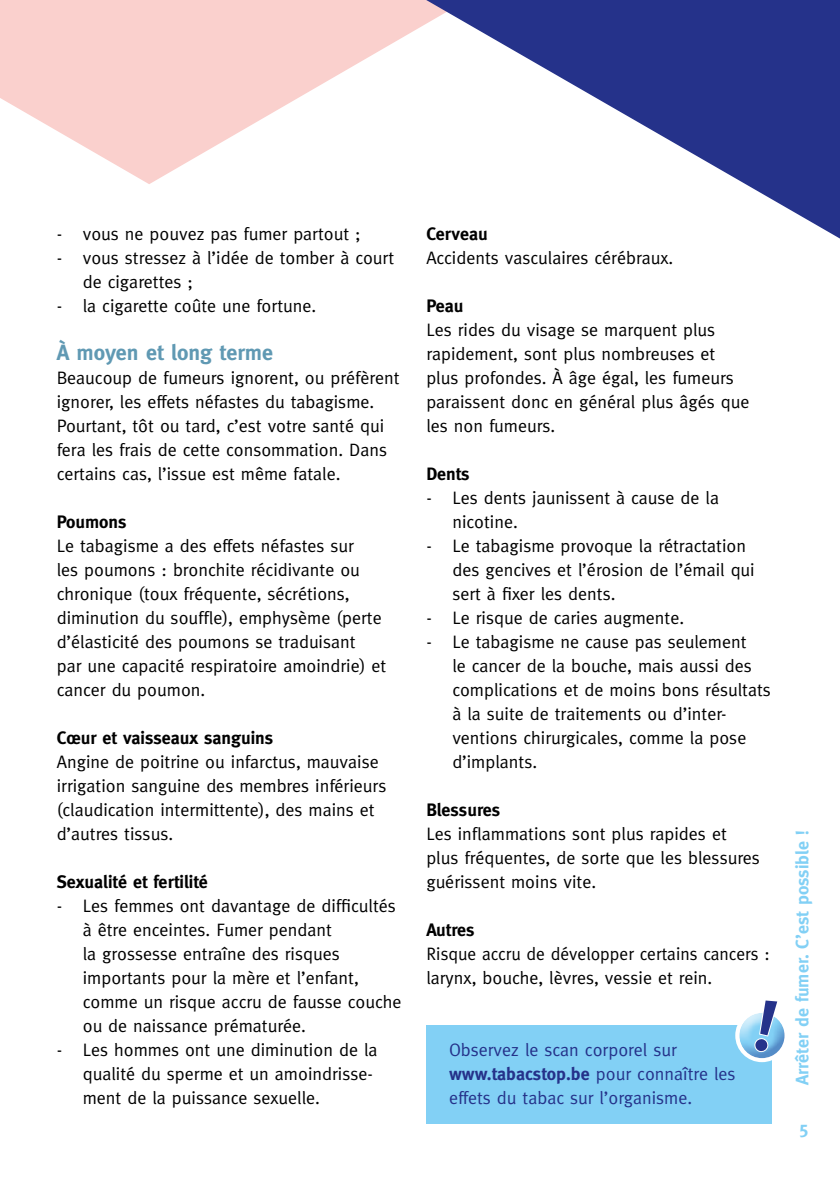
<style>
.page{position:relative;width:840px;height:1191px;background:#fff}
.page>*{position:absolute;margin:0;border:0;box-sizing:border-box;transform-origin:0 0}
.t1{font:700 22px "Meta";color:#6099b3}
.t2{font:18px/24px "Meta";color:#000}
.t3{font:18px/24px "Meta";color:#25328a}
.t4{font:700 18px "Meta";color:#000}
.t5{font:700 18px "Meta";color:#82d0f5}
.s1{font-weight:700}
</style>
<div class="page">
<svg style="left:574px;top:0;width:265px;height:238px;fill:#25328a"></svg>
<svg style="left:0;top:0;width:574px;height:184px;fill:#fad0cd"></svg>
<div style="left:426px;top:1025px;width:345px;height:98px;background:#82d0f5"></div>
<div style="left:734px;top:1008px;width:54px;height:54px;border:8px solid #fff;border-radius:50%"></div>
<div style="left:736px;top:1009px;width:48px;height:35px;background:#fff"></div>
<div style="left:736px;top:1018px;width:48px;height:41px;background:#25328a;opacity:.41"></div>
<svg style="left:753px;top:1008px;width:24px;height:44px"></svg>
<p class="t2" style="left:57px;top:222px;width:305px">- vous ne pouvez pas fumer partout ;</p>
<p class="t2" style="left:83px;top:246px;width:313px;text-indent:-26px">- vous stressez à l’idée de tomber à court de cigarettes ;</p>
<p class="t2" style="left:57px;top:294px;width:261px">- la cigarette coûte une fortune.</p>
<p class="t1" style="left:57px;top:340px;width:218px">À moyen et long terme</p>
<p class="t2" style="left:57px;top:366px;width:344px">Beaucoup de fumeurs ignorent, ou préfèrent ignorer, les effets néfastes du tabagisme.<br>Pourtant, tôt ou tard, c’est votre santé qui fera les frais de cette consommation. Dans certains cas, l’issue est même fatale.</p>
<p class="t4" style="left:57px;top:511px;width:71px">Poumons</p>
<p class="t2" style="left:57px;top:534px;width:331px">Le tabagisme a des effets néfastes sur<br>les poumons : bronchite récidivante ou chronique (toux fréquente, sécrétions, diminution du souffle), emphysème (perte d’élasticité des poumons se traduisant<br>par une capacité respiratoire amoindrie) et cancer du poumon.</p>
<p class="t4" style="left:57px;top:727px;width:218px">Cœur et vaisseaux sanguins</p>
<p class="t2" style="left:57px;top:749px;width:331px">Angine de poitrine ou infarctus, mauvaise irrigation sanguine des membres inférieurs (claudication intermittente), des mains et d’autres tissus.</p>
<p class="t4" style="left:57px;top:871px;width:153px">Sexualité et fertilité</p>
<p class="t2" style="left:83px;top:893px;width:320px;text-indent:-26px">- Les femmes ont davantage de difficultés à être enceintes. Fumer pendant<br>la grossesse entraîne des risques importants pour la mère et l’enfant, comme un risque accru de fausse couche ou de naissance prématurée.</p>
<p class="t2" style="left:83px;top:1037px;width:296px;text-indent:-26px">- Les hommes ont une diminution de la qualité du sperme et un amoindrisse&shy;ment de la puissance sexuelle.</p>
<p class="t4" style="left:426px;top:223px;width:63px">Cerveau</p>
<p class="t2" style="left:426px;top:245px;width:248px">Accidents vasculaires cérébraux.</p>
<p class="t4" style="left:426px;top:295px;width:38px">Peau</p>
<p class="t2" style="left:426px;top:317px;width:324px">Les rides du visage se marquent plus rapidement, sont plus nombreuses et plus profondes. À âge égal, les fumeurs paraissent donc en général plus âgés que les non fumeurs.</p>
<p class="t4" style="left:426px;top:463px;width:45px">Dents</p>
<p class="t2" style="left:452px;top:485px;width:268px;text-indent:-26px">- Les dents jaunissent à cause de la nicotine.</p>
<p class="t2" style="left:452px;top:533px;width:304px;text-indent:-26px">- Le tabagisme provoque la rétractation des gencives et l’érosion de l’émail qui sert à fixer les dents.</p>
<p class="t2" style="left:426px;top:605px;width:259px">- Le risque de caries augmente.</p>
<p class="t2" style="left:452px;top:629px;width:320px;text-indent:-26px">- Le tabagisme ne cause pas seulement<br>le cancer de la bouche, mais aussi des complications et de moins bons résultats à la suite de traitements ou d’inter&shy;ventions chirurgicales, comme la pose d’implants.</p>
<p class="t4" style="left:426px;top:799px;width:75px">Blessures</p>
<p class="t2" style="left:426px;top:821px;width:335px">Les inflammations sont plus rapides et plus fréquentes, de sorte que les blessures guérissent moins vite.</p>
<p class="t4" style="left:426px;top:919px;width:50px">Autres</p>
<p class="t2" style="left:426px;top:942px;width:345px">Risque accru de développer certains cancers : larynx, bouche, lèvres, vessie et rein.</p>
<p class="t3" style="left:449px;top:1038px;width:229px">Observez le scan corporel sur</p>
<p class="t3" style="left:449px;top:1062px;width:288px"><span class="s1">www.tabacstop.be</span> pour connaître les effets du tabac sur l’organisme.</p>
<p class="t5" style="left:791px;top:1085px;width:256px;rotate:-90deg">Arrêter de fumer. C’est possible !</p>
<p class="t5" style="left:798px;top:1117px;width:11px">5</p>
</div>
